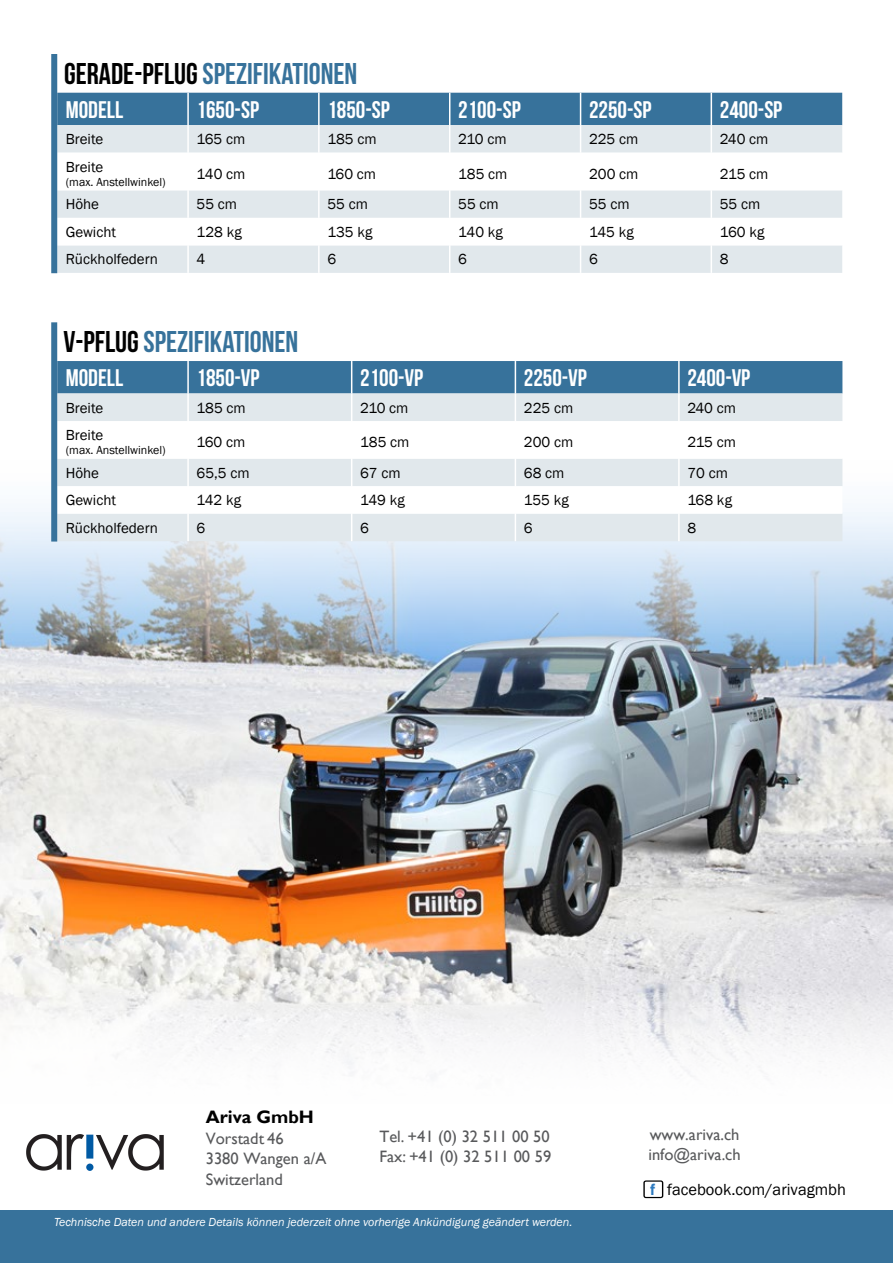
<style>
.page{position:relative;width:893px;height:1263px;background:#fff}
.page>*{position:absolute;margin:0;border:0;box-sizing:border-box;transform-origin:0 0}
.t1{font:30px "Bebas Neue";color:#37729b}
.t2{font:24px "Bebas Neue";color:#fff}
.t3{font:700 18px "Gill Sans";color:#000}
.t4{font:16.5px/20.2px "Gill Sans";color:#58595b}
.t5{font:16.5px "Franklin Gothic";color:#000}
.t6{font:15px "Franklin Gothic";color:#000}
.t7{font:italic 12px "Franklin Gothic";color:#fff}
.t8{font:12px "Franklin Gothic";color:#000}
.s1{color:#000}
.s2{font-style:inherit}
.s3{font-weight:600;font-stretch:condensed;color:#2d7abf}
</style>
<div class="page">
<img style="left:0;top:459px;width:893px;height:615px">
<div style="left:0;top:1210px;width:893px;height:53px;background:#37729b"></div>
<div style="left:57px;top:245px;width:785px;height:28px;background:#e1e8ec"></div>
<svg style="left:57px;top:153px;width:785px;height:92px"></svg>
<hr style="left:187px;top:153px;width:2px;height:37px;background:#fff">
<hr style="left:318px;top:153px;width:2px;height:37px;background:#fff">
<hr style="left:449px;top:153px;width:1px;height:37px;background:#fff">
<hr style="left:580px;top:153px;width:1px;height:37px;background:#fff">
<hr style="left:711px;top:153px;width:1px;height:37px;background:#fff">
<hr style="left:187px;top:190px;width:2px;height:28px;background:#fff">
<hr style="left:318px;top:190px;width:2px;height:28px;background:#fff">
<hr style="left:187px;top:218px;width:2px;height:27px;background:#fff">
<hr style="left:318px;top:218px;width:2px;height:27px;background:#fff">
<hr style="left:187px;top:245px;width:2px;height:28px;background:#fff">
<hr style="left:318px;top:245px;width:2px;height:28px;background:#fff">
<svg style="left:449px;top:190px;width:1px;height:83px"></svg>
<svg style="left:580px;top:190px;width:1px;height:83px"></svg>
<svg style="left:711px;top:190px;width:1px;height:83px"></svg>
<svg style="left:57px;top:91px;width:785px;height:62px;background:#8aacc3"></svg>
<div style="left:51px;top:54px;width:6px;height:219px;background:#37729b"></div>
<div style="left:57px;top:514px;width:785px;height:27px;background:#e1e8ec"></div>
<svg style="left:57px;top:421px;width:785px;height:93px"></svg>
<svg style="left:57px;top:361px;width:785px;height:60px;background:#86a9c0"></svg>
<hr style="left:678px;top:393px;width:2px;height:28px;background:#fff">
<hr style="left:187px;top:421px;width:2px;height:38px;background:#fff">
<hr style="left:351px;top:421px;width:1px;height:38px;background:#fff">
<hr style="left:515px;top:421px;width:1px;height:38px;background:#fff">
<hr style="left:678px;top:421px;width:2px;height:38px;background:#fff">
<hr style="left:187px;top:459px;width:2px;height:27px;background:#fff">
<hr style="left:678px;top:459px;width:2px;height:27px;background:#fff">
<hr style="left:187px;top:486px;width:2px;height:28px;background:#fff">
<hr style="left:678px;top:486px;width:2px;height:28px;background:#fff">
<hr style="left:187px;top:514px;width:2px;height:27px;background:#fff">
<svg style="left:351px;top:459px;width:1px;height:82px"></svg>
<svg style="left:515px;top:459px;width:1px;height:82px"></svg>
<hr style="left:678px;top:514px;width:2px;height:27px;background:#fff">
<div style="left:51px;top:322px;width:6px;height:219px;background:#37729b"></div>
<div style="left:643px;top:1180px;width:20px;height:18px;border:1px solid #000;border-radius:2px"></div>
<img style="left:26px;top:1134px;width:138px;height:37px">
<h1 class="t1" style="left:64px;top:57px;width:295px"><span class="s1">GERADE-PFLUG</span> SPEZIFIKATIONEN</h1>
<h2 class="t2" style="left:66px;top:96px;width:59px">MODELL</h2>
<h2 class="t2" style="left:197px;top:96px;width:64px">1650-SP</h2>
<h2 class="t2" style="left:327px;top:96px;width:64px">1850-SP</h2>
<h2 class="t2" style="left:458px;top:96px;width:64px">2100-SP</h2>
<h2 class="t2" style="left:589px;top:96px;width:64px">2250-SP</h2>
<h2 class="t2" style="left:720px;top:96px;width:64px">2400-SP</h2>
<p class="t6" style="left:66px;top:130px;width:39px">Breite</p>
<p class="t6" style="left:197px;top:130px;width:50px">165 cm</p>
<p class="t6" style="left:327px;top:130px;width:51px">185 cm</p>
<p class="t6" style="left:458px;top:130px;width:50px">210 cm</p>
<p class="t6" style="left:589px;top:130px;width:51px">225 cm</p>
<p class="t6" style="left:720px;top:130px;width:50px">240 cm</p>
<p class="t6" style="left:66px;top:157px;width:39px">Breite</p>
<p class="t8" style="left:66px;top:175px;width:101px">(max. Anstellwinkel)</p>
<p class="t6" style="left:197px;top:165px;width:50px">140 cm</p>
<p class="t6" style="left:327px;top:165px;width:50px">160 cm</p>
<p class="t6" style="left:458px;top:165px;width:51px">185 cm</p>
<p class="t6" style="left:589px;top:165px;width:51px">200 cm</p>
<p class="t6" style="left:720px;top:165px;width:50px">215 cm</p>
<p class="t6" style="left:66px;top:195px;width:35px">Höhe</p>
<p class="t6" style="left:197px;top:195px;width:42px">55 cm</p>
<p class="t6" style="left:327px;top:195px;width:42px">55 cm</p>
<p class="t6" style="left:458px;top:195px;width:42px">55 cm</p>
<p class="t6" style="left:589px;top:195px;width:42px">55 cm</p>
<p class="t6" style="left:720px;top:195px;width:42px">55 cm</p>
<p class="t6" style="left:66px;top:223px;width:52px">Gewicht</p>
<p class="t6" style="left:197px;top:223px;width:47px">128 kg</p>
<p class="t6" style="left:327px;top:223px;width:47px">135 kg</p>
<p class="t6" style="left:458px;top:223px;width:46px">140 kg</p>
<p class="t6" style="left:589px;top:223px;width:46px">145 kg</p>
<p class="t6" style="left:720px;top:223px;width:46px">160 kg</p>
<p class="t6" style="left:66px;top:250px;width:94px">Rückholfedern</p>
<p class="t6" style="left:197px;top:250px;width:10px">4</p>
<p class="t6" style="left:327px;top:250px;width:10px">6</p>
<p class="t6" style="left:458px;top:250px;width:10px">6</p>
<p class="t6" style="left:589px;top:250px;width:10px">6</p>
<p class="t6" style="left:720px;top:250px;width:10px">8</p>
<h1 class="t1" style="left:64px;top:326px;width:236px"><span class="s1">V-PFLUG</span> SPEZIFIKATIONEN</h1>
<h2 class="t2" style="left:66px;top:365px;width:59px">MODELL</h2>
<h2 class="t2" style="left:197px;top:365px;width:64px">1850-VP</h2>
<h2 class="t2" style="left:360px;top:365px;width:64px">2100-VP</h2>
<h2 class="t2" style="left:524px;top:365px;width:64px">2250-VP</h2>
<h2 class="t2" style="left:687px;top:365px;width:64px">2400-VP</h2>
<p class="t6" style="left:66px;top:398px;width:39px">Breite</p>
<p class="t6" style="left:197px;top:398px;width:51px">185 cm</p>
<p class="t6" style="left:360px;top:398px;width:50px">210 cm</p>
<p class="t6" style="left:524px;top:398px;width:51px">225 cm</p>
<p class="t6" style="left:687px;top:398px;width:50px">240 cm</p>
<p class="t6" style="left:66px;top:426px;width:39px">Breite</p>
<p class="t8" style="left:66px;top:443px;width:101px">(max. Anstellwinkel)</p>
<p class="t6" style="left:197px;top:433px;width:50px">160 cm</p>
<p class="t6" style="left:360px;top:433px;width:51px">185 cm</p>
<p class="t6" style="left:524px;top:433px;width:51px">200 cm</p>
<p class="t6" style="left:687px;top:433px;width:50px">215 cm</p>
<p class="t6" style="left:66px;top:463px;width:35px">Höhe</p>
<p class="t6" style="left:197px;top:463px;width:55px">65,5 cm</p>
<p class="t6" style="left:360px;top:463px;width:42px">67 cm</p>
<p class="t6" style="left:524px;top:463px;width:42px">68 cm</p>
<p class="t6" style="left:687px;top:463px;width:42px">70 cm</p>
<p class="t6" style="left:66px;top:491px;width:52px">Gewicht</p>
<p class="t6" style="left:197px;top:491px;width:46px">142 kg</p>
<p class="t6" style="left:360px;top:491px;width:46px">149 kg</p>
<p class="t6" style="left:524px;top:491px;width:46px">155 kg</p>
<p class="t6" style="left:687px;top:491px;width:46px">168 kg</p>
<p class="t6" style="left:66px;top:518px;width:94px">Rückholfedern</p>
<p class="t6" style="left:197px;top:518px;width:10px">6</p>
<p class="t6" style="left:360px;top:518px;width:10px">6</p>
<p class="t6" style="left:524px;top:518px;width:10px">6</p>
<p class="t6" style="left:687px;top:518px;width:10px">8</p>
<p class="t3" style="left:206px;top:1106px;width:110px">Ariva <span class="s2">GmbH</span></p>
<p class="t4" style="left:206px;top:1129px;width:122px">Vorstadt 46<br>3380 Wangen a/A<br>Switzerland</p>
<p class="t4" style="left:379px;top:1127px;width:173px;line-height:19.8px">Tel. +41 (0) 32 511 00 50<br>Fax: +41 (0) 32 511 00 59</p>
<p class="t4" style="left:648px;top:1125px;width:94px;line-height:19.8px">www.ariva.ch info@ariva.ch</p>
<p class="t5" style="left:650px;top:1179px;width:198px"><span class="s3">f</span> facebook.com/arivagmbh</p>
<p class="t7" style="left:54px;top:1214px;width:520px">Technische Daten und andere Details können jederzeit ohne vorherige Ankündigung geändert werden.</p>
</div>
